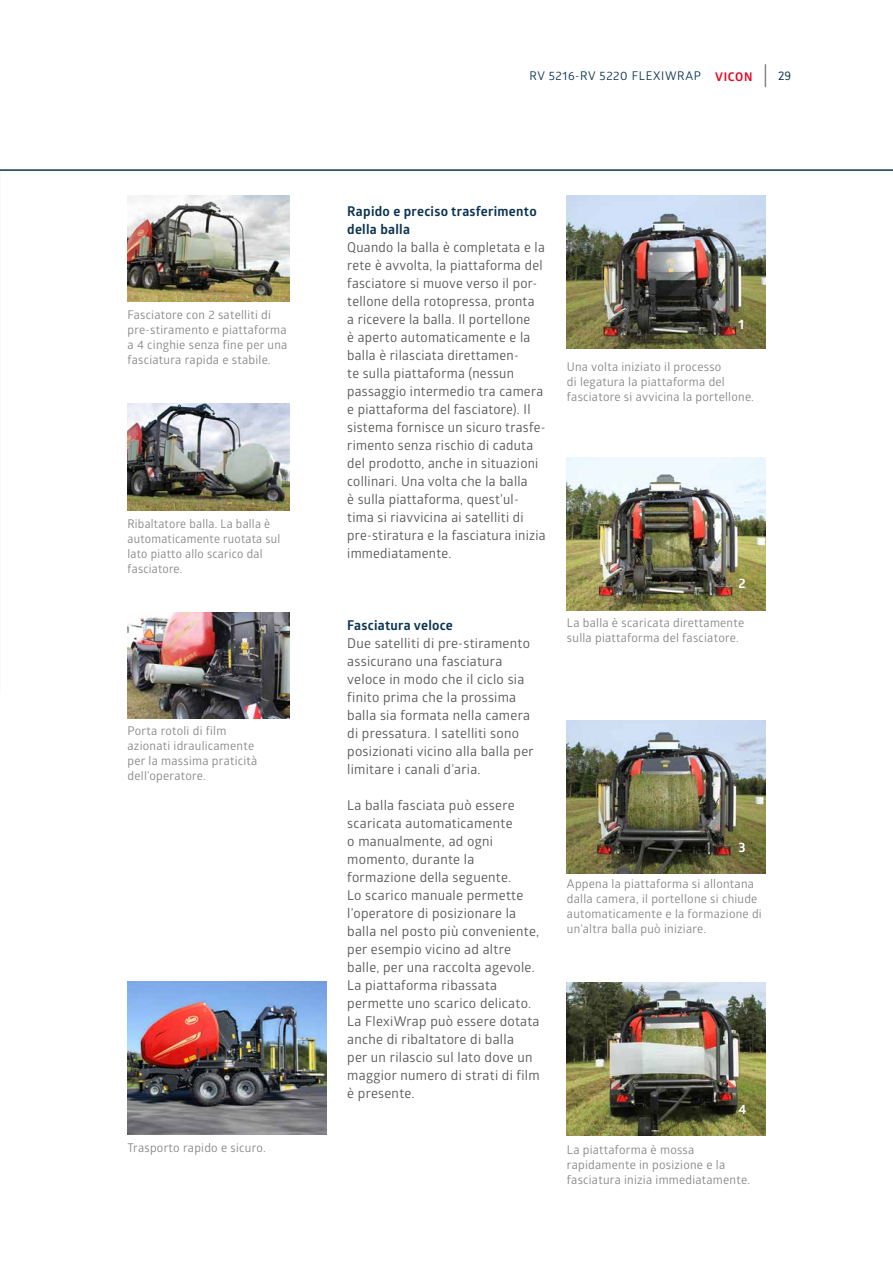
<style>
.page{position:relative;width:893px;height:1263px;background:#fff}
.page>*{position:absolute;margin:0;border:0;box-sizing:border-box;transform-origin:0 0}
.t1{font:13.5px/18px "Glober";letter-spacing:.02em;color:#575756}
.t2{font:700 13.5px/18px "Glober";letter-spacing:.02em;color:#0c3451}
.t3{font:700 13.5px "Glober";color:#fff}
.t4{font:12px/15px "Glober";letter-spacing:.02em;color:#878787}
.t5{font:12px "Glober";letter-spacing:.055em;color:#0c3451}
.t6{font:700 12px "Glober";letter-spacing:.06em;color:#e40521}
.t7{font:12px "Ruda";color:#0c3451}
</style>
<div class="page">
<img style="left:128px;top:612px;width:161px;height:107px">
<img style="left:128px;top:196px;width:161px;height:106px">
<img style="left:128px;top:404px;width:161px;height:106px">
<img style="left:128px;top:981px;width:198px;height:153px">
<img style="left:567px;top:982px;width:198px;height:153px">
<img style="left:567px;top:196px;width:198px;height:153px">
<img style="left:567px;top:458px;width:198px;height:153px">
<img style="left:567px;top:720px;width:198px;height:153px">
<svg style="left:765px;top:64px;width:1px;height:23px"></svg>
<hr style="left:0;top:169px;width:893px;height:2px;background:#0c3451">
<p class="t4" style="left:128px;top:306px;width:161px">Fasciatore con 2 satelliti di pre-stiramento e piattaforma a 4 cinghie senza fine per una fasciatura rapida e stabile.</p>
<p class="t4" style="left:128px;top:515px;width:154px">Ribaltatore balla. La balla è automaticamente ruotata sul lato piatto allo scarico dal fasciatore.</p>
<p class="t4" style="left:128px;top:723px;width:131px">Porta rotoli di film azionati idraulicamente per la massima praticità dell’operatore.</p>
<p class="t4" style="left:128px;top:1140px;width:140px">Trasporto rapido e sicuro.</p>
<p class="t5" style="left:529px;top:68px;width:173px">RV 5216-RV 5220 FLEXIWRAP</p>
<p class="t6" style="left:715px;top:68px;width:39px">VICON</p>
<p class="t7" style="left:778px;top:70px;width:15px">29</p>
<p class="t2" style="left:347px;top:202px;width:191px">Rapido e preciso trasferimento della balla</p>
<p class="t1" style="left:347px;top:238px;width:200px">Quando la balla è completata e la rete è avvolta, la piattaforma del fasciatore si muove verso il por&shy;tellone della rotopressa, pronta<br>a ricevere la balla. Il portellone<br>è aperto automaticamente e la balla è rilasciata direttamen-<br>te sulla piattaforma (nessun passaggio intermedio tra camera e piattaforma del fasciatore). Il sistema fornisce un sicuro trasfe&shy;rimento senza rischio di caduta del prodotto, anche in situazioni collinari. Una volta che la balla<br>è sulla piattaforma, quest’ul&shy;tima si riavvicina ai satelliti di pre-stiratura e la fasciatura inizia immediatamente.</p>
<p class="t2" style="left:347px;top:616px;width:107px">Fasciatura veloce</p>
<p class="t1" style="left:347px;top:634px;width:188px">Due satelliti di pre-stiramento assicurano una fasciatura veloce in modo che il ciclo sia finito prima che la prossima balla sia formata nella camera di pressatura. I satelliti sono posizionati vicino alla balla per limitare i canali d’aria.</p>
<p class="t1" style="left:347px;top:796px;width:194px">La balla fasciata può essere scaricata automaticamente<br>o manualmente, ad ogni momento, durante la formazione della seguente.<br>Lo scarico manuale permette l’operatore di posizionare la balla nel posto più conveniente, per esempio vicino ad altre balle, per una raccolta agevole.<br>La piattaforma ribassata permette uno scarico delicato.<br>La FlexiWrap può essere dotata anche di ribaltatore di balla<br>per un rilascio sul lato dove un maggior numero di strati di film è presente.</p>
<p class="t3" style="left:738px;top:315px;width:7px">1</p>
<p class="t4" style="left:567px;top:358px;width:188px">Una volta iniziato il processo<br>di legatura la piattaforma del fasciatore si avvicina la portellone.</p>
<p class="t3" style="left:738px;top:574px;width:9px">2</p>
<p class="t4" style="left:567px;top:615px;width:179px">La balla è scaricata direttamente sulla piattaforma del fasciatore.</p>
<p class="t3" style="left:738px;top:838px;width:9px">3</p>
<p class="t4" style="left:567px;top:876px;width:196px">Appena la piattaforma si allontana dalla camera, il portellone si chiude automaticamente e la formazione di un’altra balla può iniziare.</p>
<p class="t3" style="left:738px;top:1099px;width:9px">4</p>
<p class="t4" style="left:567px;top:1142px;width:185px">La piattaforma è mossa rapidamente in posizione e la fasciatura inizia immediatamente.</p>
</div>
